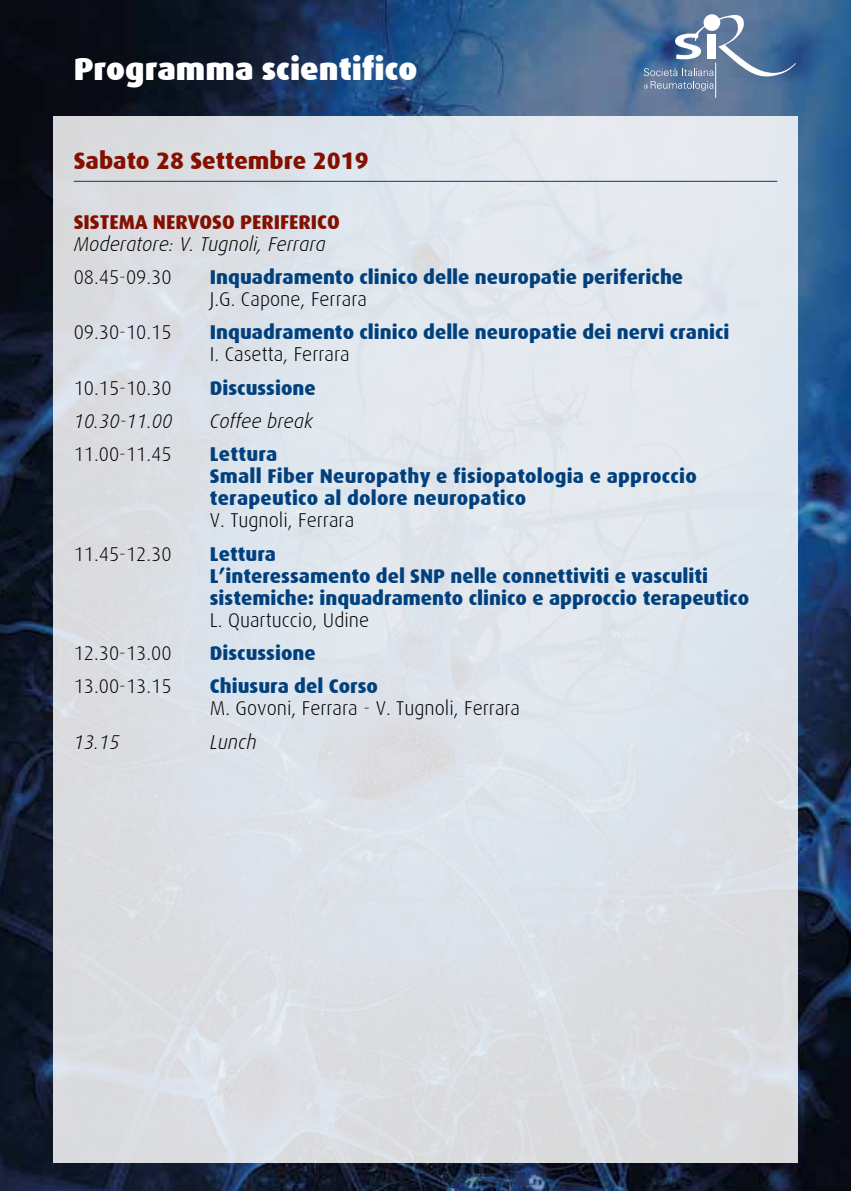
<style>
.page{position:relative;width:851px;height:1191px;background:#fff}
.page>*{position:absolute;margin:0;border:0;box-sizing:border-box;transform-origin:0 0}
.t1{font:900 32px "Dax";color:#fff}
.t2{font:800 24px "Dax";color:#831000}
.t3{font:800 20px/22px "Dax";color:#00407d}
.t4{font:300 20px "Dax";color:#000}
.t5{font:italic 300 20px "Dax";color:#000}
.t6{font:800 20px "Dax";color:#831000}
</style>
<div class="page">
<img style="left:0;top:0;width:850px;height:1191px">
<hr style="left:715px;top:63px;width:1px;height:35px;background:#fff">
<svg style="left:643px;top:15px;width:152px;height:76px;background:#6783a6"></svg>
<div style="left:53px;top:116px;width:744px;height:1046px;background:linear-gradient(to right,#dbdfe4,#e0e5ec)"></div>
<hr style="left:74px;top:181px;width:703px;height:1px;background:#00407d">
<h1 class="t1" style="left:74px;top:51px;width:345px">Programma scientifico</h1>
<p class="t2" style="left:74px;top:147px;width:296px">Sabato 28 Settembre 2019</p>
<p class="t6" style="left:74px;top:210px;width:268px">SISTEMA NERVOSO PERIFERICO</p>
<p class="t5" style="left:74px;top:233px;width:253px">Moderatore: V. Tugnoli, Ferrara</p>
<p class="t4" style="left:74px;top:266px;width:99px">08.45-09.30</p>
<p class="t3" style="left:210px;top:266px;width:475px">Inquadramento clinico delle neuropatie periferiche</p>
<p class="t4" style="left:210px;top:288px;width:159px">J.G. Capone, Ferrara</p>
<p class="t4" style="left:74px;top:321px;width:99px">09.30-10.15</p>
<p class="t3" style="left:210px;top:321px;width:521px">Inquadramento clinico delle neuropatie dei nervi cranici</p>
<p class="t4" style="left:210px;top:343px;width:141px">I. Casetta, Ferrara</p>
<p class="t4" style="left:74px;top:377px;width:99px">10.15-10.30</p>
<p class="t3" style="left:210px;top:377px;width:107px">Discussione</p>
<p class="t5" style="left:74px;top:410px;width:100px">10.30-11.00</p>
<p class="t5" style="left:210px;top:410px;width:104px">Coffee break</p>
<p class="t4" style="left:74px;top:443px;width:99px">11.00-11.45</p>
<p class="t3" style="left:210px;top:443px;width:488px">Lettura<br>Small Fiber Neuropathy e fisiopatologia e approccio terapeutico al dolore neuropatico</p>
<p class="t4" style="left:210px;top:509px;width:146px">V. Tugnoli, Ferrara</p>
<p class="t4" style="left:74px;top:543px;width:99px">11.45-12.30</p>
<p class="t3" style="left:210px;top:543px;width:540px">Lettura<br>L’interessamento del SNP nelle connettiviti e vasculiti sistemiche: inquadramento clinico e approccio terapeutico</p>
<p class="t4" style="left:210px;top:609px;width:161px">L. Quartuccio, Udine</p>
<p class="t4" style="left:74px;top:642px;width:99px">12.30-13.00</p>
<p class="t3" style="left:210px;top:642px;width:107px">Discussione</p>
<p class="t4" style="left:74px;top:675px;width:99px">13.00-13.15</p>
<p class="t3" style="left:210px;top:675px;width:169px">Chiusura del Corso</p>
<p class="t4" style="left:210px;top:697px;width:312px">M. Govoni, Ferrara - V. Tugnoli, Ferrara</p>
<p class="t5" style="left:74px;top:731px;width:47px">13.15</p>
<p class="t5" style="left:210px;top:731px;width:48px">Lunch</p>
</div>
